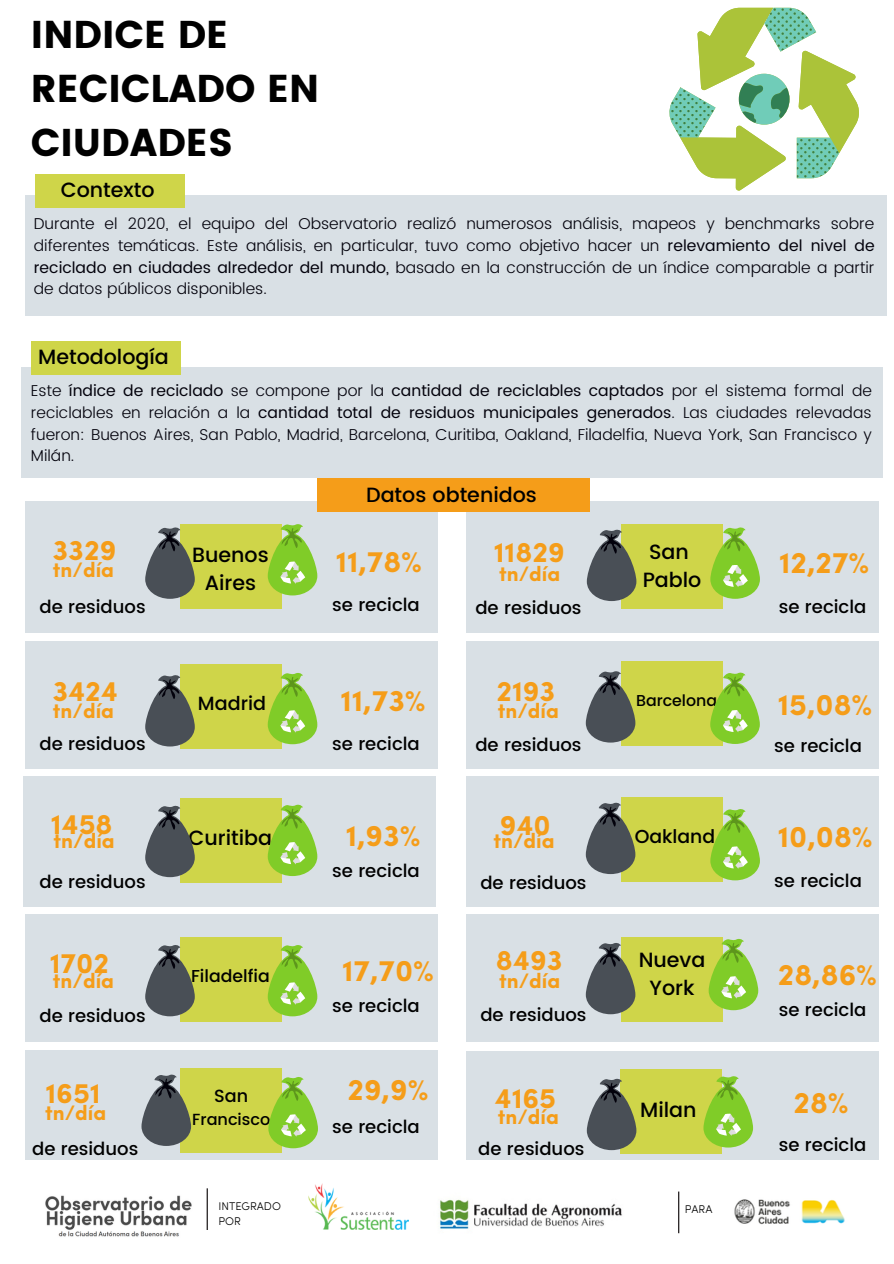
<style>
.page{position:relative;width:894px;height:1264px;background:#fff}
.page>*{position:absolute;margin:0;border:0;box-sizing:border-box;transform-origin:0 0}
.t1{font:38.7px/54px "Poppins";color:#000}
.t2{font:700 30px "Sofia Pro";color:#f59d19}
.t3{font:700 28.5px "Sofia Pro";color:#f59d19}
.t4{font:700 21px "Sofia Pro";color:#f59d19}
.t5{font:500 20.55px/28.2px "Poppins";color:#000;text-align:center}
.t6{font:500 19.05px "Poppins";color:#000}
.t7{font:500 18.75px "Poppins";color:#000}
.t8{font:500 18px "Poppins";color:#000}
.t9{font:500 17.55px "Poppins";color:#000}
.t10{font:500 17.25px "Poppins";color:#000}
.t11{font:500 16.05px "Poppins";color:#000}
.t12{font:300 15.75px/21.6px "Poppins";color:#02010b;text-align:justify}
.t13{font:500 15.75px "Poppins";color:#000}
.t14{font:300 11.1px/14.9px "Sofia Pro";color:#000}
.s1{font-weight:400}
</style>
<div class="page">
<div style="left:25px;top:196px;width:861px;height:120px;background:#d9e0e5"></div>
<div style="left:35px;top:174px;width:150px;height:34px;background:#cfd549"></div>
<div style="left:21px;top:367px;width:861px;height:110px;background:#d9e0e5"></div>
<div style="left:31px;top:341px;width:150px;height:34px;background:#cfd549"></div>
<div style="left:25px;top:500px;width:412px;height:132px;background:#d9e0e5"></div>
<div style="left:25px;top:641px;width:412px;height:127px;background:#d9e0e5"></div>
<div style="left:24px;top:776px;width:412px;height:131px;background:#d9e0e5"></div>
<div style="left:25px;top:914px;width:412px;height:127px;background:#d9e0e5"></div>
<div style="left:25px;top:1049px;width:412px;height:128px;background:#d9e0e5"></div>
<div style="left:466px;top:500px;width:412px;height:132px;background:#d9e0e5"></div>
<div style="left:466px;top:641px;width:412px;height:127px;background:#d9e0e5"></div>
<div style="left:466px;top:776px;width:412px;height:131px;background:#d9e0e5"></div>
<div style="left:466px;top:914px;width:412px;height:127px;background:#d9e0e5"></div>
<div style="left:466px;top:1051px;width:412px;height:127px;background:#d9e0e5"></div>
<div style="left:180px;top:524px;width:101px;height:84px;background:#cfd549"></div>
<div style="left:180px;top:798px;width:101px;height:84px;background:#cfd549"></div>
<div style="left:619px;top:1069px;width:102px;height:85px;background:#cfd549"></div>
<div style="left:621px;top:937px;width:101px;height:84px;background:#cfd549"></div>
<div style="left:621px;top:797px;width:101px;height:84px;background:#cfd549"></div>
<div style="left:621px;top:661px;width:101px;height:85px;background:#cfd549"></div>
<div style="left:621px;top:524px;width:101px;height:84px;background:#cfd549"></div>
<div style="left:180px;top:664px;width:101px;height:84px;background:#cfd549"></div>
<div style="left:180px;top:937px;width:101px;height:84px;background:#cfd549"></div>
<div style="left:180px;top:1067px;width:101px;height:85px;background:#cfd549"></div>
<svg style="left:268px;top:524px;width:49px;height:71px"></svg>
<svg style="left:145px;top:675px;width:50px;height:71px"></svg>
<svg style="left:703px;top:1074px;width:49px;height:73px"></svg>
<svg style="left:268px;top:943px;width:49px;height:73px"></svg>
<svg style="left:708px;top:937px;width:50px;height:73px"></svg>
<svg style="left:268px;top:803px;width:49px;height:73px"></svg>
<svg style="left:710px;top:807px;width:49px;height:73px"></svg>
<svg style="left:268px;top:671px;width:49px;height:73px"></svg>
<svg style="left:710px;top:671px;width:49px;height:73px"></svg>
<svg style="left:710px;top:525px;width:49px;height:74px"></svg>
<svg style="left:268px;top:1075px;width:50px;height:73px"></svg>
<svg style="left:585px;top:943px;width:50px;height:71px"></svg>
<svg style="left:145px;top:945px;width:50px;height:71px"></svg>
<svg style="left:145px;top:805px;width:50px;height:72px"></svg>
<svg style="left:585px;top:802px;width:50px;height:72px"></svg>
<svg style="left:585px;top:671px;width:50px;height:71px"></svg>
<svg style="left:586px;top:529px;width:50px;height:72px"></svg>
<svg style="left:145px;top:527px;width:50px;height:72px"></svg>
<svg style="left:586px;top:1077px;width:50px;height:73px"></svg>
<svg style="left:141px;top:1074px;width:50px;height:71px"></svg>
<div style="left:317px;top:478px;width:273px;height:33px;background:#f59d19"></div>
<svg style="left:669px;top:8px;width:190px;height:183px"></svg>
<div style="left:4px;top:1160px;width:889px;height:102px;background:#fff"></div>
<img style="left:45px;top:1195px;width:147px;height:42px">
<img style="left:309px;top:1183px;width:99px;height:46px">
<img style="left:440px;top:1199px;width:182px;height:30px">
<img style="left:734px;top:1199px;width:111px;height:26px">
<hr style="left:207px;top:1188px;width:1px;height:41px;background:#231f20">
<hr style="left:678px;top:1191px;width:1px;height:42px;background:#231f20">
<h1 class="t1" style="left:31px;top:8px;width:290px">INDICE DE<br>RECICLADO EN<br>CIUDADES</h1>
<h3 class="t5" style="left:61px;top:176px;width:95px">Contexto</h3>
<p class="t12" style="left:34px;top:213px;width:842px">Durante el 2020, el equipo del Observatorio realizó numerosos análisis, mapeos y benchmarks sobre diferentes temáticas. Este análisis, en particular, tuvo como objetivo hacer un <span class="s1">relevamiento del nivel de reciclado en ciudades alrededor del mundo,</span> basado en la construcción de un índice comparable a partir de datos públicos disponibles.</p>
<h3 class="t5" style="left:38px;top:343px;width:132px">Metodología</h3>
<p class="t12" style="left:31px;top:380px;width:842px">Este <span class="s1">índice de reciclado</span> se compone por la <span class="s1">cantidad de reciclables captados</span> por el sistema formal de reciclables en relación a la <span class="s1">cantidad total de residuos municipales generados</span>. Las ciudades relevadas fueron: Buenos Aires, San Pablo, Madrid, Barcelona, Curitiba, Oakland, Filadelfia, Nueva York, San Francisco y Milán.</p>
<h3 class="t3" style="left:53px;top:539px;width:65px">3329</h3>
<h3 class="t4" style="left:53px;top:561px;width:63px">tn/día</h3>
<h3 class="t5" style="left:366px;top:481px;width:172px">Datos obtenidos</h3>
<h3 class="t3" style="left:493px;top:541px;width:72px">11829</h3>
<h3 class="t5" style="left:192px;top:540px;width:78px">Buenos<br>Aires</h3>
<h3 class="t5" style="left:642px;top:537px;width:60px">San<br>Pablo</h3>
<h2 class="t2" style="left:335px;top:549px;width:88px">11,78%</h2>
<h3 class="t4" style="left:499px;top:565px;width:63px">tn/día</h3>
<p class="t8" style="left:39px;top:596px;width:108px">de residuos</p>
<p class="t8" style="left:332px;top:594px;width:89px">se recicla</p>
<p class="t8" style="left:475px;top:597px;width:108px">de residuos</p>
<h2 class="t2" style="left:779px;top:550px;width:91px">12,27%</h2>
<p class="t8" style="left:778px;top:596px;width:89px">se recicla</p>
<h3 class="t3" style="left:52px;top:679px;width:67px">3424</h3>
<h3 class="t3" style="left:496px;top:680px;width:60px">2193</h3>
<h2 class="t2" style="left:340px;top:688px;width:86px">11,73%</h2>
<h2 class="t2" style="left:777px;top:692px;width:96px">15,08%</h2>
<p class="t6" style="left:198px;top:692px;width:69px">Madrid</p>
<p class="t13" style="left:636px;top:691px;width:82px">Barcelona</p>
<h3 class="t4" style="left:53px;top:701px;width:63px">tn/día</h3>
<h3 class="t4" style="left:497px;top:702px;width:63px">tn/día</h3>
<p class="t8" style="left:39px;top:733px;width:108px">de residuos</p>
<p class="t8" style="left:475px;top:734px;width:108px">de residuos</p>
<p class="t8" style="left:332px;top:733px;width:89px">se recicla</p>
<p class="t8" style="left:774px;top:735px;width:89px">se recicla</p>
<h3 class="t3" style="left:51px;top:813px;width:63px">1458</h3>
<h3 class="t3" style="left:499px;top:813px;width:53px">940</h3>
<h2 class="t2" style="left:346px;top:823px;width:76px">1,93%</h2>
<h2 class="t2" style="left:777px;top:824px;width:96px">10,08%</h2>
<h3 class="t5" style="left:188px;top:823px;width:85px">Curitiba</h3>
<p class="t7" style="left:634px;top:826px;width:82px">Oakland</p>
<h3 class="t4" style="left:54px;top:832px;width:63px">tn/día</h3>
<h3 class="t4" style="left:493px;top:832px;width:63px">tn/día</h3>
<p class="t8" style="left:332px;top:860px;width:89px">se recicla</p>
<p class="t8" style="left:39px;top:871px;width:108px">de residuos</p>
<p class="t8" style="left:480px;top:872px;width:108px">de residuos</p>
<p class="t8" style="left:774px;top:870px;width:89px">se recicla</p>
<h3 class="t3" style="left:50px;top:951px;width:61px">1702</h3>
<h3 class="t3" style="left:496px;top:948px;width:68px">8493</h3>
<h3 class="t5" style="left:638px;top:945px;width:68px">Nueva<br>York</h3>
<h2 class="t2" style="left:342px;top:958px;width:93px">17,70%</h2>
<h2 class="t2" style="left:777px;top:962px;width:101px">28,86%</h2>
<p class="t10" style="left:191px;top:966px;width:80px">Filadelfia</p>
<h3 class="t4" style="left:499px;top:972px;width:63px">tn/día</h3>
<h3 class="t4" style="left:53px;top:972px;width:63px">tn/día</h3>
<p class="t8" style="left:39px;top:1004px;width:108px">de residuos</p>
<p class="t8" style="left:332px;top:995px;width:89px">se recicla</p>
<p class="t8" style="left:778px;top:998px;width:89px">se recicla</p>
<p class="t8" style="left:480px;top:1004px;width:108px">de residuos</p>
<h2 class="t2" style="left:347px;top:1077px;width:82px">29,9%</h2>
<h3 class="t3" style="left:45px;top:1081px;width:57px">1651</h3>
<h3 class="t3" style="left:494px;top:1086px;width:63px">4165</h3>
<h2 class="t2" style="left:793px;top:1090px;width:57px">28%</h2>
<p class="t9" style="left:214px;top:1085px;width:35px">San</p>
<p class="t11" style="left:192px;top:1109px;width:80px">Francisco</p>
<h3 class="t5" style="left:640px;top:1095px;width:58px">Milan</h3>
<h3 class="t4" style="left:45px;top:1104px;width:63px">tn/día</h3>
<h3 class="t4" style="left:497px;top:1108px;width:63px">tn/día</h3>
<p class="t8" style="left:332px;top:1115px;width:89px">se recicla</p>
<p class="t8" style="left:32px;top:1138px;width:108px">de residuos</p>
<p class="t8" style="left:478px;top:1138px;width:108px">de residuos</p>
<p class="t8" style="left:778px;top:1134px;width:89px">se recicla</p>
<p class="t14" style="left:218px;top:1200px;width:64px">INTEGRADO<br>POR</p>
<p class="t14" style="left:684px;top:1202px;width:29px">PARA</p>
</div>
